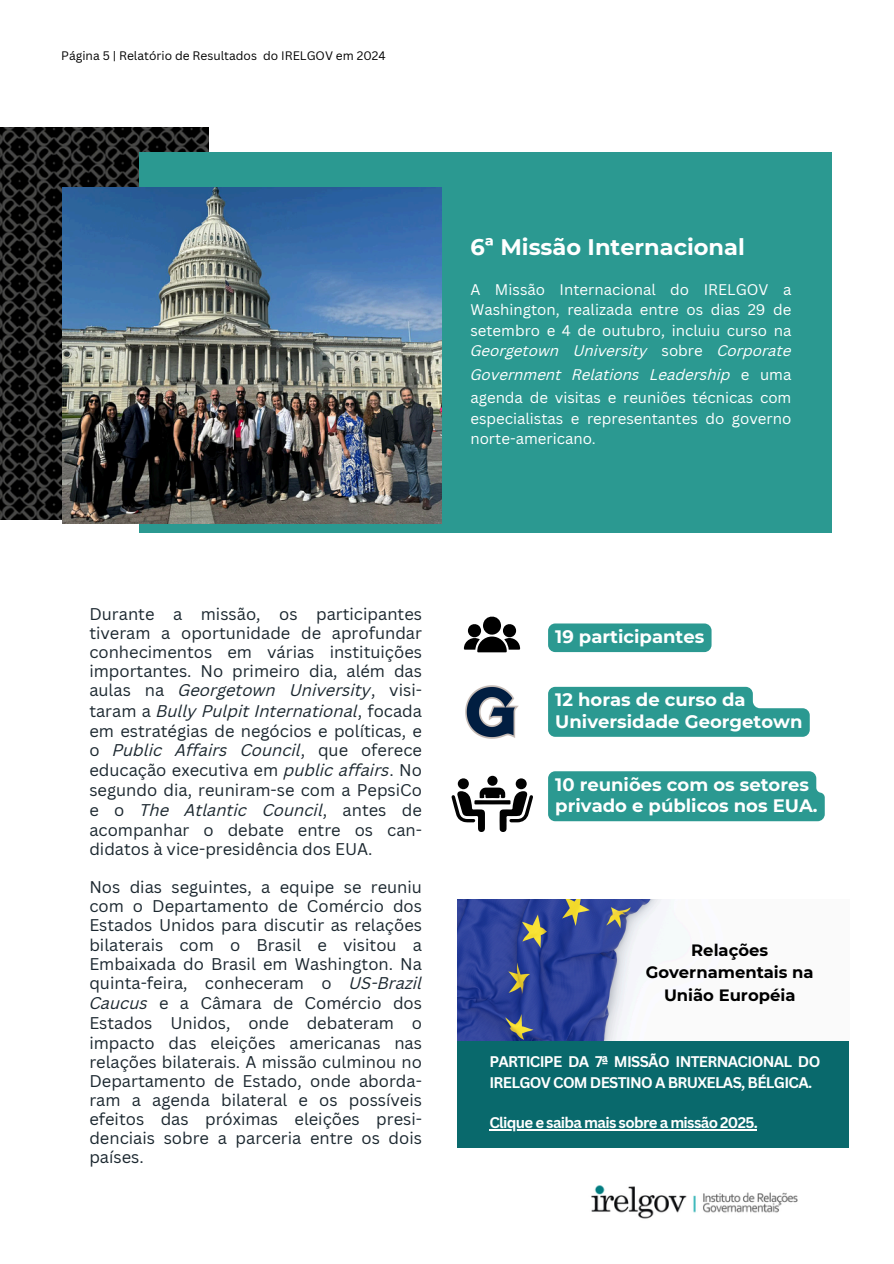
<style>
.page{position:relative;width:894px;height:1264px;background:#fff}
.page>*{position:absolute;margin:0;border:0;box-sizing:border-box;transform-origin:0 0}
.t1{font:700 22.5px "Montserrat";color:#fff}
.t2{font:700 18px/21.3px "Montserrat";color:#fff}
.t3{font:16.5px/19.4px "Canva Sans";color:#1b272f;text-align:justify}
.t4{font:700 16.35px/22.5px "Montserrat";color:#000;text-align:center}
.t5{font:15px/20.2px "Canva Sans";color:#fff}
.t6{font:700 15px/20.2px "Canva Sans";letter-spacing:-.045em;color:#fff}
.t7{font:12px "Canva Sans";color:#000}
.s1{font-style:italic}
</style>
<div class="page">
<img style="left:0;top:128px;width:208px;height:391px">
<div style="left:139px;top:152px;width:692px;height:381px;background:#2b9991"></div>
<img style="left:62px;top:188px;width:380px;height:335px">
<svg style="left:463px;top:616px;width:57px;height:36px"></svg>
<img style="left:465px;top:685px;width:53px;height:53px">
<svg style="left:451px;top:787px;width:82px;height:45px"></svg>
<div style="left:515px;top:778px;width:11px;height:11px;background:#020202;border-radius:50%"></div>
<div style="left:457px;top:778px;width:11px;height:11px;background:#020202;border-radius:50%"></div>
<div style="left:487px;top:775px;width:10px;height:10px;background:#020202;border-radius:50%"></div>
<div style="left:548px;top:623px;width:163px;height:29px;background:#2b9991;border-radius:7px"></div>
<div style="left:548px;top:771px;width:276px;height:50px;background:#2b9991"></div>
<svg style="left:548px;top:687px;width:261px;height:49px;background:#3fa29b"></svg>
<div style="left:457px;top:1016px;width:391px;height:131px;background:#09696c"></div>
<img style="left:457px;top:899px;width:391px;height:141px">
<hr style="left:489px;top:1129px;width:268px;height:1px;background:#fff">
<img style="left:591px;top:1185px;width:207px;height:34px">
<p class="t7" style="left:61px;top:48px;width:326px">Página 5 | Relatório de Resultados do IRELGOV em 2024</p>
<p class="t1" style="left:470px;top:234px;width:276px">6ª Missão Internacional</p>
<h6 class="t5" style="left:470px;top:279px;width:322px;text-align:justify">A Missão Internacional do IRELGOV a Washington, realizada entre os dias 29 de setembro e 4 de outubro, incluiu curso na <span class="s1">Georgetown University</span> sobre <span class="s1">Corporate</span></h6>
<h6 class="t5" style="left:470px;top:362px;width:322px;line-height:23.7px"><span class="s1">Government Relations Leadership</span> e uma agenda de visitas e reuniões técnicas com</h6>
<h6 class="t5" style="left:470px;top:407px;width:322px">especialistas e representantes do governo norte-americano.</h6>
<p class="t3" style="left:89px;top:603px;width:334px">Durante a missão, os participantes tiveram a oportunidade de aprofundar conhecimentos em várias instituições importantes. No primeiro dia, além das aulas na <span class="s1">Georgetown University</span>, visi&shy;taram a <span class="s1">Bully Pulpit International</span>, focada em estratégias de negócios e políticas, e o <span class="s1">Public Affairs Council</span>, que oferece educação executiva em <span class="s1">public affairs</span>. No segundo dia, reuniram-se com a PepsiCo e o <span class="s1">The Atlantic Council</span>, antes de acompanhar o debate entre os can&shy;didatos à vice-presidência dos EUA.</p>
<h1 class="t3" style="left:89px;top:877px;width:334px">Nos dias seguintes, a equipe se reuniu com o Departamento de Comércio dos Estados Unidos para discutir as relações bilaterais com o Brasil e visitou a Embaixada do Brasil em Washington. Na quinta-feira, conheceram o <span class="s1">US-Brazil Caucus</span> e a Câmara de Comércio dos Estados Unidos, onde debateram o impacto das eleições americanas nas relações bilaterais. A missão culminou no Departamento de Estado, onde aborda&shy;ram a agenda bilateral e os possíveis efeitos das próximas eleições presi&shy;denciais sobre a parceria entre os dois países.</h1>
<h3 class="t2" style="left:555px;top:625px;width:150px">19 participantes</h3>
<p class="t2" style="left:555px;top:689px;width:249px">12 horas de curso da<br>Universidade Georgetown</p>
<h3 class="t2" style="left:555px;top:773px;width:264px">10 reuniões com os setores privado e públicos nos EUA.</h3>
<h2 class="t4" style="left:645px;top:938px;width:169px">Relações<br>Governamentais na<br>União Européia</h2>
<h2 class="t6" style="left:489px;top:1051px;width:332px">PARTICIPE DA 7ª MISSÃO INTERNACIONAL DO<br>IRELGOV COM DESTINO A BRUXELAS, BÉLGICA.</h2>
<p class="t6" style="left:489px;top:1112px;width:270px">Clique e saiba mais sobre a missão 2025.</p>
</div>
